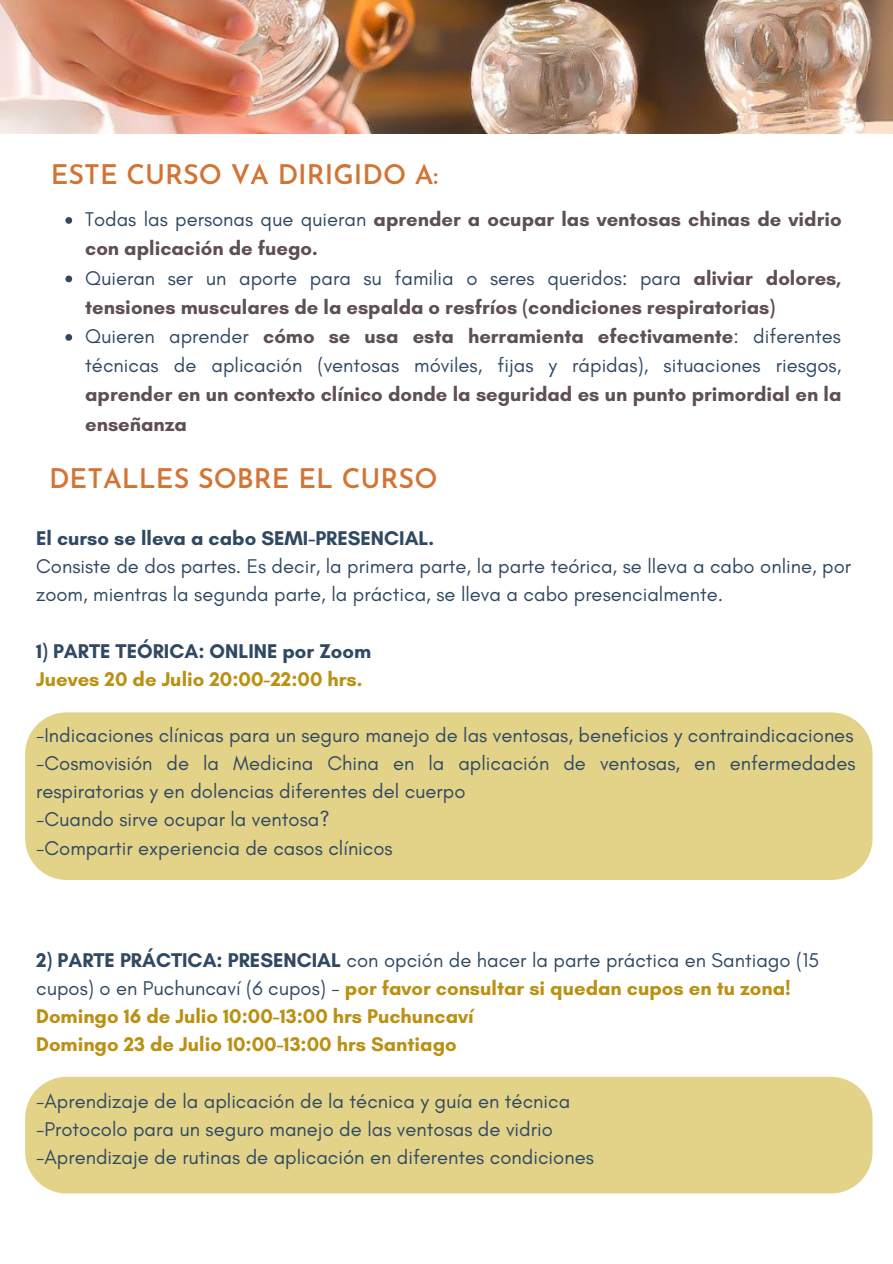
<style>
.page{position:relative;width:893px;height:1264px;background:#fff}
.page>*{position:absolute;margin:0;border:0;box-sizing:border-box;transform-origin:0 0}
.t1{font:600 27px "Josefin Sans";color:#d37434}
.t2{font:20.25px/28px "Glacial Indifference";color:#304962}
.t3{font:700 20.25px/29.2px "Glacial Indifference";color:#5e4f56}
.t4{font:700 20.25px "Glacial Indifference";color:#ba9113}
.t5{font:700 20.25px "Glacial Indifference";color:#304962}
.s1{font-weight:400;color:#304962}
.s2{font-weight:400}
.s3{font-weight:700}
.s4{font-weight:700;color:#ba9113}
</style>
<div class="page">
<div style="left:25px;top:1076px;width:847px;height:117px;background:#e3d388"></div>
<div style="left:25px;top:712px;width:847px;height:167px;background:#e3d388"></div>
<img style="left:0;top:0;width:892px;height:133px">
<svg style="left:65px;top:217px;width:7px;height:7px"></svg>
<svg style="left:65px;top:275px;width:7px;height:7px"></svg>
<svg style="left:65px;top:334px;width:7px;height:7px"></svg>
<p class="t1" style="left:51px;top:164px;width:389px">ESTE CURSO VA DIRIGIDO A:</p>
<p class="t3" style="left:85px;top:204px;width:758px"><span class="s1">Todas las personas que quieran</span> aprender a ocupar las ventosas chinas de vidrio con aplicación de fuego.</p>
<p class="t3" style="left:85px;top:263px;width:757px"><span class="s1">Quieran ser un aporte para su familia o seres queridos: para</span> aliviar dolores, tensiones musculares de la espalda o resfríos (condiciones respiratorias)</p>
<p class="t3" style="left:85px;top:321px;width:757px;text-align:justify"><span class="s1">Quieren aprender</span> cómo se usa esta herramienta efectivamente<span class="s2">:</span> <span class="s1">diferentes técnicas de aplicación (ventosas móviles, fijas y rápidas), situaciones riesgos, </span>aprender en un contexto clínico donde la seguridad es un punto primordial en la enseñanza</p>
<p class="t1" style="left:49px;top:468px;width:390px">DETALLES SOBRE EL CURSO</p>
<p class="t5" style="left:36px;top:526px;width:399px">El curso se lleva a cabo SEMI-PRESENCIAL.</p>
<p class="t2" style="left:36px;top:552px;width:816px">Consiste de dos partes. Es decir, la primera parte, la parte teórica, se lleva a cabo online, por zoom, mientras la segunda parte, la práctica, se lleva a cabo presencialmente.</p>
<p class="t5" style="left:36px;top:638px;width:336px">1) PARTE TEÓRICA: ONLINE por Zoom</p>
<p class="t4" style="left:36px;top:666px;width:328px">Jueves 20 de Julio 20:00-22:00 hrs.</p>
<p class="t2" style="left:36px;top:721px;width:818px">-Indicaciones clínicas para un seguro manejo de las ventosas, beneficios y contraindicaciones</p>
<p class="t2" style="left:36px;top:749px;width:820px">-Cosmovisión de la Medicina China en la aplicación de ventosas, en enfermedades respiratorias y en dolencias diferentes del cuerpo</p>
<p class="t2" style="left:36px;top:805px;width:295px">-Cuando sirve ocupar la ventosa?</p>
<p class="t2" style="left:36px;top:833px;width:358px">-Compartir experiencia de casos clínicos</p>
<p class="t2" style="left:36px;top:945px;width:784px"><span class="s3">2) PARTE PRÁCTICA: PRESENCIAL</span> con opción de hacer la parte práctica en Santiago (15 cupos) o en Puchuncaví (6 cupos) - <span class="s4">por favor consultar si quedan cupos en tu zona!</span></p>
<p class="t4" style="left:36px;top:1003px;width:439px">Domingo 16 de Julio 10:00-13:00 hrs Puchuncaví</p>
<p class="t4" style="left:36px;top:1032px;width:422px">Domingo 23 de Julio 10:00-13:00 hrs Santiago</p>
<p class="t2" style="left:36px;top:1086px;width:535px">-Aprendizaje de la aplicación de la técnica y guía en técnica</p>
<p class="t2" style="left:36px;top:1114px;width:518px">-Protocolo para un seguro manejo de las ventosas de vidrio</p>
<p class="t2" style="left:36px;top:1142px;width:559px">-Aprendizaje de rutinas de aplicación en diferentes condiciones</p>
</div>
